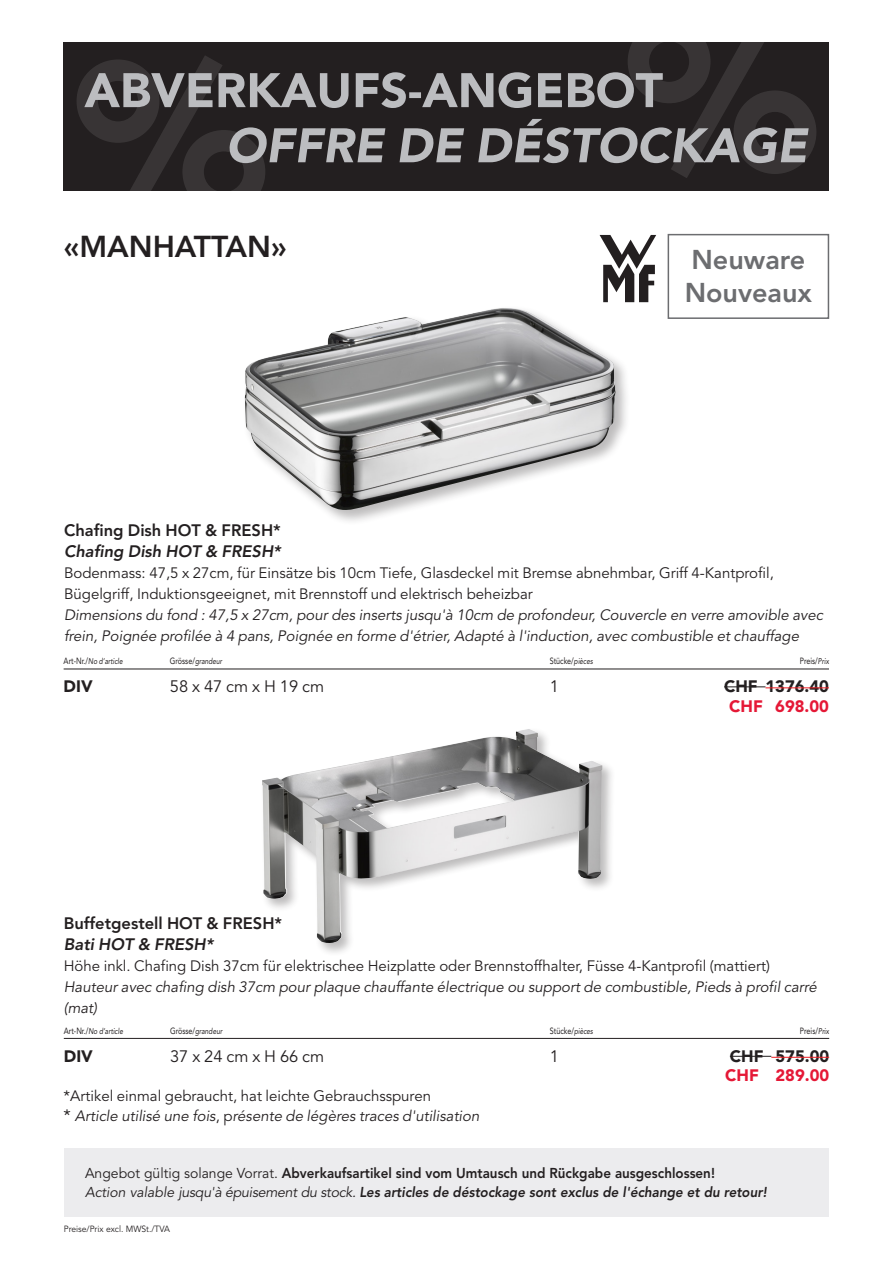
<style>
.page{position:relative;width:893px;height:1263px;background:#fff}
.page>*{position:absolute;margin:0;border:0;box-sizing:border-box;transform-origin:0 0}
.Abverkauf_Titel-gross{font:800 30px "Avenir LT Std";color:#231f20}
.Abverkauf_Produktname{font:800 27px "Avenir LT Std";color:#6c6d70}
.Av-Produktname{font:800 16.5px "Avenir LT Std";color:#231f20}
.Av-Produktname-2{font:italic 800 16.5px "Avenir LT Std";color:#231f20}
.Abverkauf_Produktbeschrieb{font:16.5px "Avenir LT Std";color:#231f20}
.Abverkauf_Produktbeschrieb-2{font:900 16.5px "Avenir LT Std";color:#231f20}
.Abverkauf_Produktbeschrieb-3{font:900 16.5px "Avenir LT Std";color:#e51836}
.Av-Produktname-3{font:italic 15px/21px "Avenir LT Std";color:#231f20}
.Av-Produktname-4{font:15px "Avenir LT Std";color:#231f20}
.Abverkauf_Produktbeschrieb-4{font:italic 15px/19.5px "Avenir LT Std";color:#231f20}
.t1{font:800 14.25px/19.5px "Avenir LT Std";color:#231f20;scale:.94 1}
.Abverkauf_Tabellenkopf{font:9px "Avenir LT Std";color:#231f20;scale:.8 1}
.t2{font:9px "Avenir LT Std";color:#231f20;scale:.95 1}
.Abverkauf_Tabellenkopf-2{font:italic 8.25px "Avenir LT Std";color:#231f20;scale:.8 1}
.s1{font-style:normal;font-size:9px}
.s2{font-style:italic;font-size:8.25px}
.s3{font-style:normal}
.s4{font-style:normal;font-size:16.5px}
.s5{font-weight:400}
.s6{font-weight:400;font-style:italic}
.s7{font-style:italic}
</style>
<div class="page">
<div style="left:64px;top:43px;width:765px;height:148px;background:#231f20"></div>
<svg style="left:77px;top:42px;width:739px;height:149px"></svg>
<div style="left:64px;top:1148px;width:765px;height:68px;background:#ececee"></div>
<div style="left:668px;top:234px;width:161px;height:85px;border:2px solid #6c6d70"></div>
<div style="left:243px;top:305px;width:388px;height:221px;background:#231f20;opacity:.3"></div>
<img style="left:245px;top:308px;width:370px;height:203px">
<div style="left:260px;top:727px;width:356px;height:230px;background:#231f20;opacity:.3"></div>
<img style="left:262px;top:729px;width:340px;height:214px">
<hr style="left:64px;top:1038px;width:765px;height:1px;background:#231f20">
<hr style="left:730px;top:1056px;width:41px;height:1px;background:#231f20">
<hr style="left:771px;top:1057px;width:58px;height:1px;background:#ee1d23">
<hr style="left:64px;top:669px;width:765px;height:1px;background:#231f20">
<hr style="left:724px;top:686px;width:41px;height:1px;background:#231f20">
<hr style="left:765px;top:687px;width:64px;height:1px;background:#ee1d23">
<svg style="left:600px;top:235px;width:56px;height:67px"></svg>
<p class="Abverkauf_Titel-gross" style="left:64px;top:228px;width:224px">«MANHATTAN»</p>
<p class="Abverkauf_Produktname" style="left:691px;top:243px;width:115px">Neuware</p>
<p class="Abverkauf_Produktname" style="left:685px;top:276px;width:129px">Nouveaux</p>
<p class="Av-Produktname" style="left:64px;top:521px;width:218px">Chafing Dish HOT &amp; FRESH*</p>
<p class="Av-Produktname-2" style="left:64px;top:542px;width:218px">Chafing Dish HOT &amp; FRESH*</p>
<p class="Av-Produktname-4" style="left:64px;top:564px;width:711px">Bodenmass: 47,5 x 27cm, für Einsätze bis 10cm Tiefe, Glasdeckel mit Bremse abnehmbar, Griff 4-Kantprofil,</p>
<p class="Av-Produktname-4" style="left:64px;top:585px;width:470px">Bügelgriff, Induktionsgeeignet, mit Brennstoff und elektrisch beheizbar</p>
<p class="Av-Produktname-3" style="left:64px;top:605px;width:760px">Dimensions du fond : 47,5 x 27cm, pour des inserts jusqu'à 10cm de profondeur, Couvercle en verre amovible avec frein, Poignée profilée à 4 pans, Poignée en forme d'étrier, Adapté à l'induction, avec combustible et chauffage</p>
<p class="Abverkauf_Tabellenkopf-2" style="left:64px;top:657px;width:76px"><span class="s1">Art-Nr./</span>No d’article</p>
<p class="Abverkauf_Tabellenkopf-2" style="left:170px;top:657px;width:67px"><span class="s1">Grösse/</span>grandeur</p>
<p class="Abverkauf_Tabellenkopf" style="left:550px;top:656px;width:56px">Stücke/<span class="s2">pièces</span></p>
<p class="Abverkauf_Tabellenkopf" style="left:800px;top:656px;width:38px">Preis/<span class="s2">Prix</span></p>
<p class="Abverkauf_Produktbeschrieb-2" style="left:64px;top:677px;width:31px">DIV</p>
<p class="Abverkauf_Produktbeschrieb" style="left:170px;top:677px;width:156px">58 x 47 cm x H 19 cm</p>
<p class="Abverkauf_Produktbeschrieb" style="left:550px;top:677px;width:11px">1</p>
<p class="Abverkauf_Produktbeschrieb-2" style="left:724px;top:677px;width:106px">CHF 1376.40</p>
<p class="Abverkauf_Produktbeschrieb-3" style="left:729px;top:696px;width:101px">CHF 698.00</p>
<p class="Av-Produktname" style="left:64px;top:913px;width:220px">Buffetgestell HOT &amp; FRESH*</p>
<p class="Av-Produktname-2" style="left:64px;top:934px;width:151px">Bati HOT &amp; FRESH*</p>
<p class="Av-Produktname-4" style="left:64px;top:957px;width:708px">Höhe inkl. Chafing Dish 37cm für elektrischee Heizplatte oder Brennstoffhalter, Füsse 4-Kantprofil (mattiert)</p>
<p class="Av-Produktname-3" style="left:64px;top:976px;width:754px">Hauteur avec chafing dish 37cm pour plaque chauffante électrique ou support de combustible, Pieds à profil carré (mat)</p>
<p class="Abverkauf_Tabellenkopf-2" style="left:64px;top:1026px;width:76px"><span class="s1">Art-Nr./</span>No d’article</p>
<p class="Abverkauf_Tabellenkopf-2" style="left:170px;top:1026px;width:67px"><span class="s1">Grösse/</span>grandeur</p>
<p class="Abverkauf_Tabellenkopf" style="left:550px;top:1025px;width:56px">Stücke/<span class="s2">pièces</span></p>
<p class="Abverkauf_Tabellenkopf" style="left:800px;top:1025px;width:38px">Preis/<span class="s2">Prix</span></p>
<p class="Abverkauf_Produktbeschrieb-2" style="left:64px;top:1046px;width:31px">DIV</p>
<p class="Abverkauf_Produktbeschrieb" style="left:170px;top:1046px;width:156px">37 x 24 cm x H 66 cm</p>
<p class="Abverkauf_Produktbeschrieb" style="left:550px;top:1046px;width:11px">1</p>
<p class="Abverkauf_Produktbeschrieb-2" style="left:730px;top:1046px;width:101px">CHF 575.00</p>
<p class="Abverkauf_Produktbeschrieb-3" style="left:725px;top:1065px;width:105px">CHF 289.00</p>
<p class="Abverkauf_Produktbeschrieb-4" style="left:64px;top:1086px;width:417px"><span class="s3">*Artikel einmal gebraucht, hat leichte Gebrauchsspuren<br></span><span class="s4">*</span> Article utilisé une fois<span class="s3">, p</span>résente de légères traces d'utilisation</p>
<p class="t1" style="left:85px;top:1163px;width:727px"><span class="s5">Angebot gültig solange Vorrat.</span> Abverkaufsartikel sind vom Umtausch und Rückgabe ausgeschlossen!<br><span class="s6">Action valable jusqu'à épuisement du stock.</span> <span class="s7">Les articles de déstockage sont exclus de l'échange et du retour!</span></p>
<p class="t2" style="left:64px;top:1223px;width:113px">Preise/Prix excl. MWSt./TVA</p>
</div>
